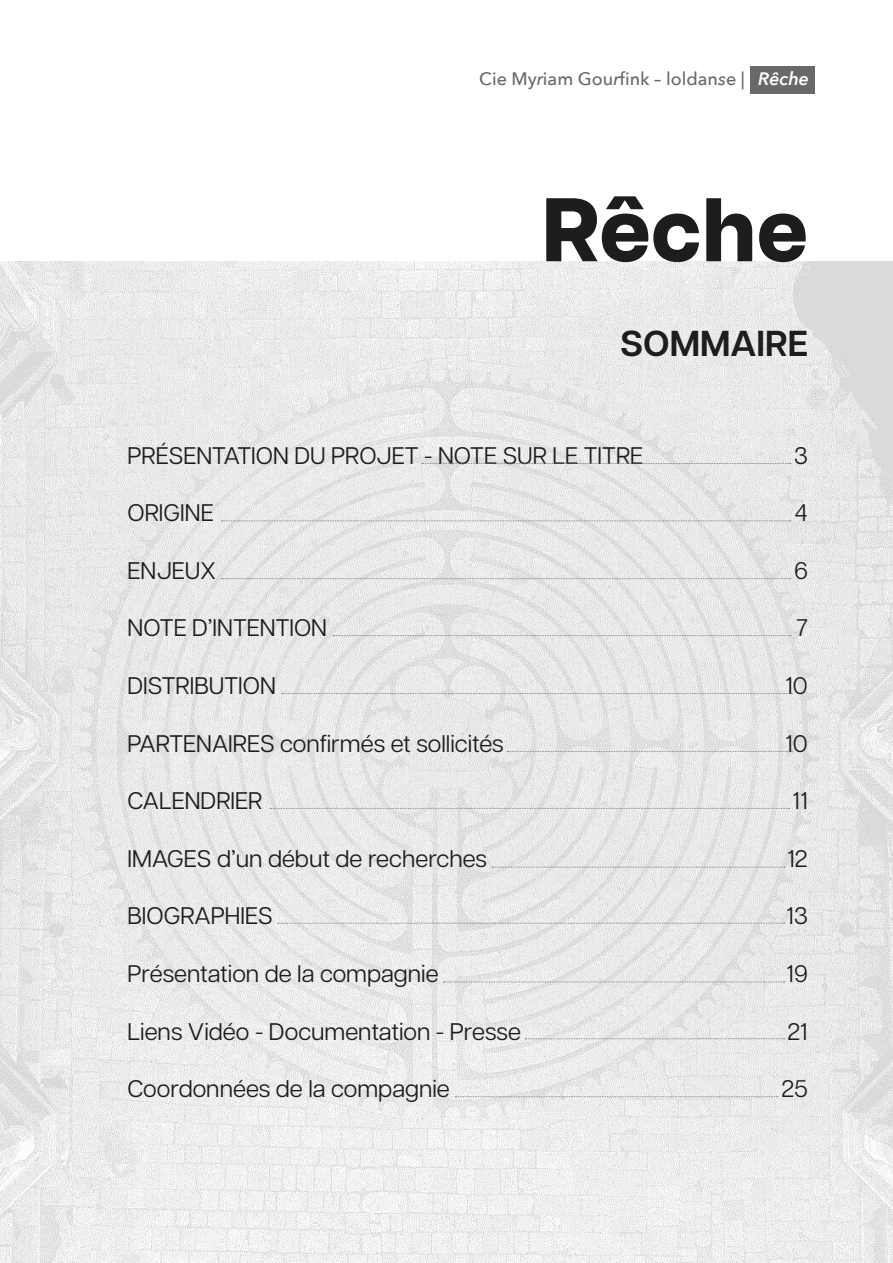
<style>
.page{position:relative;width:893px;height:1263px;background:#fff}
.page>*{position:absolute;margin:0;border:0;box-sizing:border-box;transform-origin:0 0}
.t1{font:800 90px "Articulat CF";color:#1d1d1b}
.t2{font:600 36px "Articulat CF";color:#1d1d1b}
.t3{font:24px "Articulat CF";color:#1d1d1b}
.t4{font:500 18px "Avenir Next";color:#696969}
.s1{font-style:italic}
.s2{font-weight:600;font-style:italic;color:#fff}
</style>
<div class="page">
<div style="left:750px;top:66px;width:65px;height:28px;background:#696969"></div>
<img style="left:0;top:261px;width:893px;height:1002px">
<svg style="left:422px;top:463px;width:369px;height:1px"></svg>
<svg style="left:221px;top:520px;width:570px;height:1px"></svg>
<svg style="left:221px;top:578px;width:570px;height:1px"></svg>
<svg style="left:333px;top:635px;width:458px;height:1px"></svg>
<svg style="left:282px;top:693px;width:510px;height:1px"></svg>
<svg style="left:507px;top:751px;width:285px;height:1px"></svg>
<svg style="left:270px;top:808px;width:520px;height:1px"></svg>
<svg style="left:492px;top:867px;width:293px;height:1px"></svg>
<svg style="left:278px;top:923px;width:507px;height:1px"></svg>
<svg style="left:443px;top:981px;width:342px;height:1px"></svg>
<svg style="left:525px;top:1038px;width:260px;height:1px"></svg>
<svg style="left:455px;top:1096px;width:323px;height:1px"></svg>
<p class="t4" style="left:479px;top:67px;width:331px">Cie My<span class="s1">r</span>iam Gou<span class="s1">r</span>fink – loldan<span class="s1">s</span>e | <span class="s2">Rêche</span></p>
<h1 class="t1" style="left:542px;top:163px;width:268px">Rêche</h1>
<h2 class="t2" style="left:620px;top:317px;width:189px">SOMMAIRE</h2>
<p class="t3" style="left:128px;top:438px;width:517px">PRÉSENTATION DU PROJET - NOTE SUR LE TITRE</p>
<p class="t3" style="left:794px;top:438px;width:15px">3</p>
<p class="t3" style="left:128px;top:495px;width:88px">ORIGINE</p>
<p class="t3" style="left:795px;top:495px;width:15px">4</p>
<p class="t3" style="left:128px;top:553px;width:90px">ENJEUX</p>
<p class="t3" style="left:794px;top:553px;width:15px">6</p>
<p class="t3" style="left:128px;top:611px;width:201px">NOTE D’INTENTION</p>
<p class="t3" style="left:796px;top:611px;width:13px">7</p>
<p class="t3" style="left:128px;top:668px;width:150px">DISTRIBUTION</p>
<p class="t3" style="left:785px;top:668px;width:24px">10</p>
<p class="t3" style="left:128px;top:726px;width:378px">PARTENAIRES confirmés et sollicités</p>
<p class="t3" style="left:785px;top:726px;width:24px">10</p>
<p class="t3" style="left:128px;top:783px;width:136px">CALENDRIER</p>
<p class="t3" style="left:792px;top:783px;width:17px">11</p>
<p class="t3" style="left:128px;top:841px;width:361px">IMAGES d’un début de recherches</p>
<p class="t3" style="left:787px;top:841px;width:22px">12</p>
<p class="t3" style="left:128px;top:899px;width:147px">BIOGRAPHIES</p>
<p class="t3" style="left:787px;top:899px;width:23px">13</p>
<p class="t3" style="left:128px;top:956px;width:313px">Présentation de la compagnie</p>
<p class="t3" style="left:786px;top:956px;width:23px">19</p>
<p class="t3" style="left:128px;top:1014px;width:395px">Liens Vidéo - Documentation - Presse</p>
<p class="t3" style="left:787px;top:1014px;width:22px">21</p>
<p class="t3" style="left:128px;top:1071px;width:324px">Coordonnées de la compagnie</p>
<p class="t3" style="left:781px;top:1071px;width:28px">25</p>
</div>
